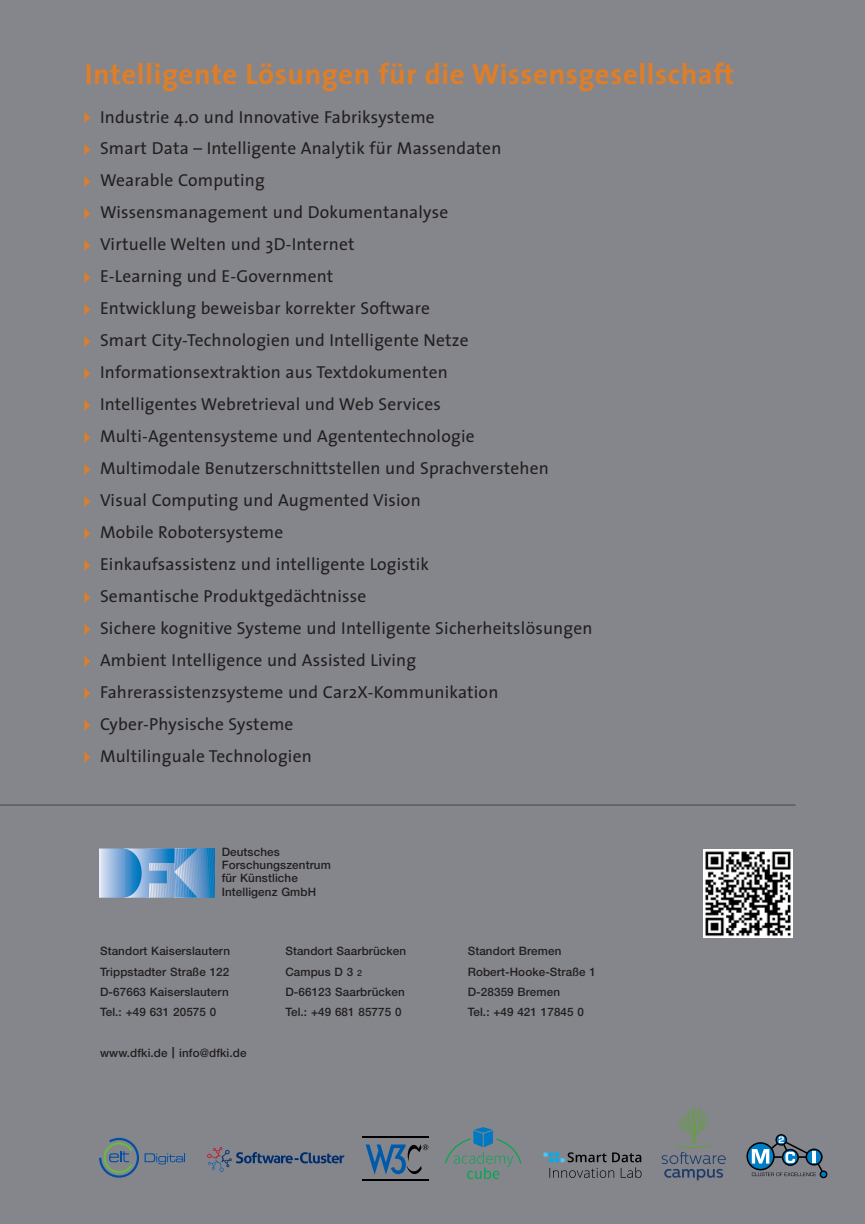
<style>
.page{position:relative;width:865px;height:1224px;background:#fff}
.page>*{position:absolute;margin:0;border:0;box-sizing:border-box;transform-origin:0 0}
.t1{font:700 29.05px "The Sans";letter-spacing:.02em;color:#e07e27}
.t2{font:17.5px/32px "The Sans";letter-spacing:.01em;color:#231f20}
.t3{font:500 11.55px/20.3px "Helvetica Neue CE";letter-spacing:.01em;color:#231f20}
.s1{font-family:"Fago No Med";font-weight:400;font-size:12.42px}
.s2{font-size:8.75px}
</style>
<div class="page">
<div style="left:0;top:0;width:864px;height:1224px;background:#84868c"></div>
<svg style="left:207px;top:1147px;width:137px;height:25px"></svg>
<svg style="left:99px;top:1138px;width:86px;height:39px"></svg>
<hr style="left:361px;top:1136px;width:67px;height:1px;background:#000">
<hr style="left:361px;top:1180px;width:67px;height:1px;background:#000">
<svg style="left:365px;top:1144px;width:63px;height:30px"></svg>
<img style="left:676px;top:1107px;width:35px;height:42px">
<img style="left:661px;top:1152px;width:65px;height:29px">
<svg style="left:746px;top:1134px;width:80px;height:44px"></svg>
<svg style="left:445px;top:1127px;width:76px;height:52px"></svg>
<svg style="left:100px;top:848px;width:115px;height:50px"></svg>
<hr style="left:99px;top:848px;width:1px;height:49px;background:#e9edf8">
<img style="left:703px;top:849px;width:89px;height:89px">
<svg style="left:84px;top:112px;width:6px;height:11px"></svg>
<svg style="left:84px;top:144px;width:6px;height:11px"></svg>
<svg style="left:84px;top:176px;width:6px;height:11px"></svg>
<svg style="left:84px;top:208px;width:6px;height:11px"></svg>
<svg style="left:84px;top:240px;width:6px;height:11px"></svg>
<svg style="left:84px;top:272px;width:6px;height:11px"></svg>
<svg style="left:84px;top:304px;width:6px;height:11px"></svg>
<svg style="left:84px;top:336px;width:6px;height:11px"></svg>
<svg style="left:84px;top:368px;width:6px;height:11px"></svg>
<svg style="left:84px;top:400px;width:6px;height:11px"></svg>
<svg style="left:84px;top:432px;width:6px;height:11px"></svg>
<svg style="left:84px;top:464px;width:6px;height:11px"></svg>
<svg style="left:84px;top:496px;width:6px;height:11px"></svg>
<svg style="left:84px;top:528px;width:6px;height:11px"></svg>
<svg style="left:84px;top:560px;width:6px;height:11px"></svg>
<svg style="left:84px;top:592px;width:6px;height:11px"></svg>
<svg style="left:84px;top:624px;width:6px;height:11px"></svg>
<svg style="left:84px;top:656px;width:6px;height:11px"></svg>
<svg style="left:84px;top:688px;width:6px;height:11px"></svg>
<hr style="left:0;top:804px;width:795px;height:1px;background:#4c4c4e">
<svg style="left:84px;top:720px;width:6px;height:11px"></svg>
<svg style="left:84px;top:752px;width:6px;height:11px"></svg>
<svg style="left:543px;top:1152px;width:98px;height:26px"></svg>
<h1 class="t1" style="left:85px;top:63px;width:651px">Intelligente Lösungen für die Wissensgesellschaft</h1>
<p class="t2" style="left:100px;top:102px;width:493px">Industrie 4.0 und Innovative Fabriksysteme<br>Smart Data – Intelligente Analytik für Massendaten<br>Wearable Computing<br>Wissensmanagement und Dokumentanalyse<br>Virtuelle Welten und 3D-Internet<br>E-Learning und E-Government<br>Entwicklung beweisbar korrekter Software<br>Smart City-Technologien und Intelligente Netze Informationsextraktion aus Textdokumenten<br>Intelligentes Webretrieval und Web Services Multi-Agentensysteme und Agententechnologie<br>Multimodale Benutzerschnittstellen und Sprachverstehen Visual Computing und Augmented Vision<br>Mobile Robotersysteme<br>Einkaufsassistenz und intelligente Logistik<br>Semantische Produktgedächtnisse<br>Sichere kognitive Systeme und Intelligente Sicherheitslösungen Ambient Intelligence und Assisted Living Fahrerassistenzsysteme und Car2X-Kommunikation Cyber-Physische Systeme<br>Multilinguale Technologien</p>
<p class="t3" style="left:221px;top:847px;width:111px;line-height:13.1px">Deutsches<br>Forschungszentrum für Künstliche<br>Intelligenz GmbH</p>
<p class="t3" style="left:100px;top:942px;width:131px">Standort Kaiserslautern<br>Trippstadter Straße 122<br>D-67663 Kaiserslautern<br>Tel.: +49 631 20575 0</p>
<p class="t3" style="left:100px;top:1044px;width:148px">www.dfki.de <span class="s1">|</span> info@dfki.de</p>
<p class="t3" style="left:285px;top:942px;width:122px">Standort Saarbrücken<br>Campus D 3 <span class="s2">2<br></span>D-66123 Saarbrücken<br>Tel.: +49 681 85775 0</p>
<p class="t3" style="left:467px;top:942px;width:130px">Standort Bremen<br>Robert-Hooke-Straße 1<br>D-28359 Bremen<br>Tel.: +49 421 17845 0</p>
</div>
